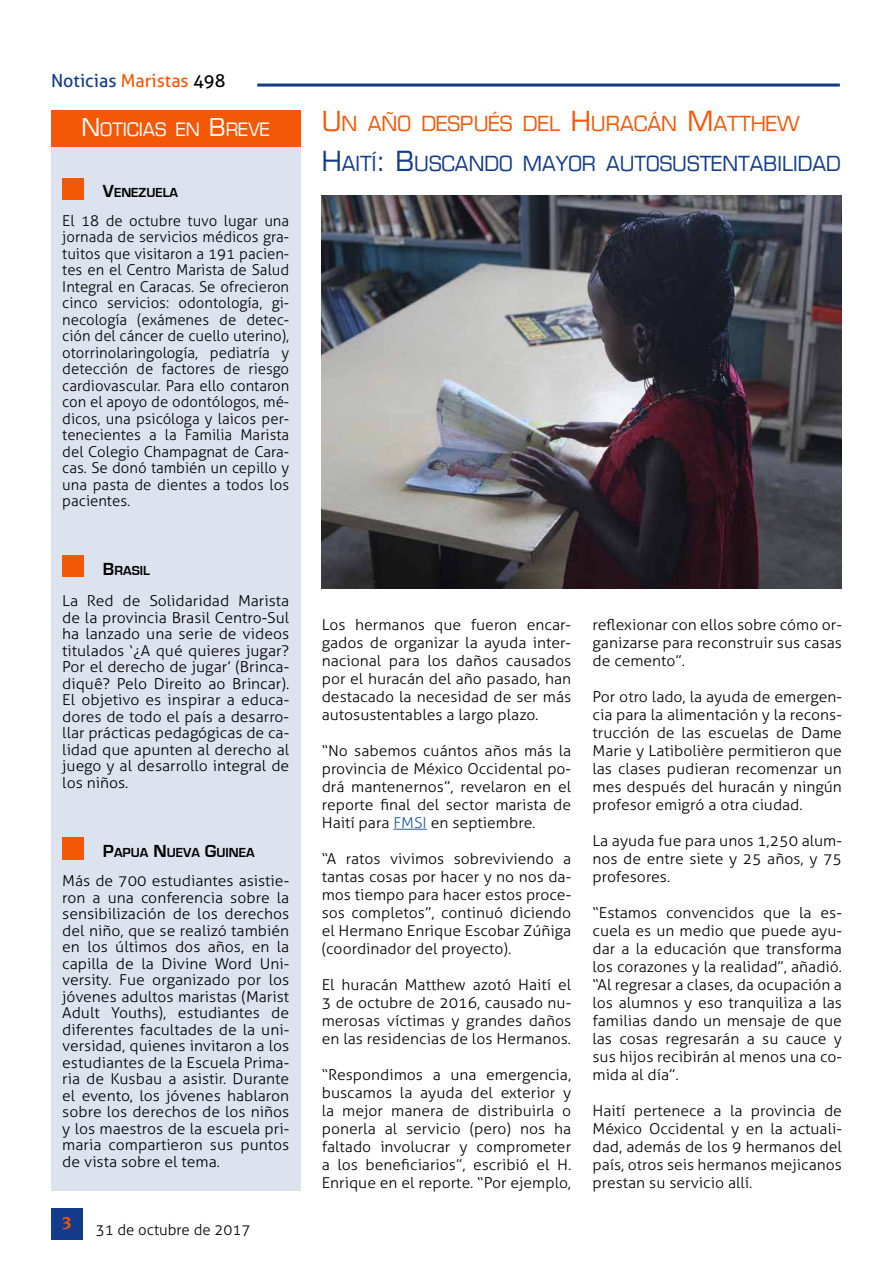
<style>
.page{position:relative;width:893px;height:1263px;background:#fff}
.page>*{position:absolute;margin:0;border:0;box-sizing:border-box;transform-origin:0 0}
.t1{font:20.25px/39.8px "Eurostile";color:#123b8b}
.t2{font:18px "Aller";color:#123b8b}
.t3{font:18px "Eurostile";color:#fff}
.t4{font:700 18px "Novarese IT Cby BT";color:#f45706}
.t5{font:300 15px/18px "Aller";color:#000;text-align:justify;scale:1.05 1}
.t6{font:300 15px/16.5px "Aller";color:#000;text-align:justify}
.t7{font:700 13.5px "Eurostile";color:#000}
.s1{color:#f45706}
.s2{color:#000}
.s3{font-size:24px}
.s4{font-size:18px}
.s5{font-size:27px;color:#f45706}
.s6{font-size:27px}
.s7{color:#275b9b}
</style>
<div class="page">
<hr style="left:257px;top:84px;width:583px;height:3px;background:#123b8b">
<div style="left:51px;top:1208px;width:32px;height:31px;background:#123b8b"></div>
<div style="left:51px;top:147px;width:249px;height:1044px;background:#dce2ee"></div>
<div style="left:51px;top:111px;width:249px;height:36px;background:#f45706"></div>
<div style="left:62px;top:556px;width:22px;height:21px;background:#f45706"></div>
<div style="left:62px;top:837px;width:22px;height:23px;background:#f45706"></div>
<div style="left:62px;top:178px;width:22px;height:22px;background:#f45706"></div>
<img style="left:322px;top:196px;width:520px;height:392px">
<hr style="left:393px;top:829px;width:34px;height:1px;background:#275b9b">
<p class="t2" style="left:51px;top:69px;width:176px">Noticias <span class="s1">Maristas</span> <span class="s2">498</span></p>
<p class="t3" style="left:81px;top:118px;width:190px"><span class="s3">N</span>OTICIAS EN <span class="s3">B</span>REVE</p>
<p class="t7" style="left:103px;top:185px;width:77px"><span class="s4">V</span>ENEZUELA</p>
<p class="t6" style="left:62px;top:212px;width:228px">El 18 de octubre tuvo lugar una jornada de servicios médicos gra&shy;tuitos que visitaron a 191 pacien&shy;tes en el Centro Marista de Salud Integral en Caracas. Se ofrecieron cinco servicios: odontología, gi&shy;necología (exámenes de detec&shy;ción del cáncer de cuello uterino), otorrinolaringología, pediatría y detección de factores de riesgo cardiovascular. Para ello contaron con el apoyo de odontólogos, mé&shy;dicos, una psicóloga y laicos per&shy;tenecientes a la Familia Marista del Colegio Champagnat de Cara&shy;cas. Se donó también un cepillo y una pasta de dientes a todos los pacientes.</p>
<p class="t7" style="left:103px;top:563px;width:48px"><span class="s4">B</span>RASIL</p>
<p class="t5" style="left:62px;top:593px;width:218px;line-height:16.5px">La Red de Solidaridad Marista de la provincia Brasil Centro-Sul ha lanzado una serie de videos titulados ‘¿A qué quieres jugar?<br>Por el derecho de jugar’ (Brinca&shy;diquê? Pelo Direito ao Brincar).<br>El objetivo es inspirar a educa&shy;dores de todo el país a desarro&shy;llar prácticas pedagógicas de ca&shy;lidad que apunten al derecho al juego y al desarrollo integral de los niños.</p>
<p class="t7" style="left:103px;top:845px;width:153px"><span class="s4">P</span>APUA <span class="s4">N</span>UEVA <span class="s4">G</span>UINEA</p>
<p class="t5" style="left:62px;top:872px;width:218px;line-height:16.5px">Más de 700 estudiantes asistie&shy;ron a una conferencia sobre la sensibilización de los derechos del niño, que se realizó también en los últimos dos años, en la capilla de la Divine Word Uni&shy;versity. Fue organizado por los jóvenes adultos maristas (Marist Adult Youths), estudiantes de diferentes facultades de la uni&shy;versidad, quienes invitaron a los estudiantes de la Escuela Prima&shy;ria de Kusbau a asistir. Durante el evento, los jóvenes hablaron sobre los derechos de los niños y los maestros de la escuela pri&shy;maria compartieron sus puntos de vista sobre el tema.</p>
<p class="t4" style="left:62px;top:1212px;width:12px">3</p>
<p class="t6" style="left:96px;top:1221px;width:156px">31 de octubre de 2017</p>
<h1 class="t1" style="left:322px;top:104px;width:521px"><span class="s5">U</span><span class="s1">N AÑO DESPUÉS DEL</span> <span class="s5">H</span><span class="s1">URACÁN</span> <span class="s5">M</span><span class="s1">ATTHEW<br></span><span class="s6">H</span>AITÍ<span class="s6">: B</span>USCANDO MAYOR AUTOSUSTENTABILIDAD</h1>
<p class="t5" style="left:322px;top:616px;width:239px">Los hermanos que fueron encar&shy;gados de organizar la ayuda inter&shy;nacional para los daños causados por el huracán del año pasado, han destacado la necesidad de ser más autosustentables a largo plazo.</p>
<p class="t5" style="left:322px;top:742px;width:239px">“No sabemos cuántos años más la provincia de México Occidental po&shy;drá mantenernos”, revelaron en el reporte final del sector marista de Haití para <span class="s7">FMSI</span> en septiembre.</p>
<p class="t5" style="left:322px;top:850px;width:239px">“A ratos vivimos sobreviviendo a tantas cosas por hacer y no nos da&shy;mos tiempo para hacer estos proce&shy;sos completos”, continuó diciendo el Hermano Enrique Escobar Zúñiga (coordinador del proyecto).</p>
<p class="t5" style="left:322px;top:976px;width:239px">El huracán Matthew azotó Haití el 3 de octubre de 2016, causado nu&shy;merosas víctimas y grandes daños en las residencias de los Hermanos.</p>
<p class="t5" style="left:322px;top:1066px;width:239px">“Respondimos a una emergencia, buscamos la ayuda del exterior y la mejor manera de distribuirla o ponerla al servicio (pero) nos ha faltado involucrar y comprometer a los beneficiarios”, escribió el H.<br>Enrique en el reporte. “Por ejemplo,</p>
<p class="t5" style="left:592px;top:616px;width:239px">reflexionar con ellos sobre cómo or&shy;ganizarse para reconstruir sus casas de cemento”.</p>
<p class="t5" style="left:592px;top:688px;width:239px">Por otro lado, la ayuda de emergen&shy;cia para la alimentación y la recons&shy;trucción de las escuelas de Dame Marie y Latibolière permitieron que las clases pudieran recomenzar un mes después del huracán y ningún profesor emigró a otra ciudad.</p>
<p class="t5" style="left:592px;top:832px;width:239px">La ayuda fue para unos 1,250 alum&shy;nos de entre siete y 25 años, y 75 profesores.</p>
<p class="t5" style="left:592px;top:904px;width:239px">“Estamos convencidos que la es&shy;cuela es un medio que puede ayu&shy;dar a la educación que transforma los corazones y la realidad”, añadió. “Al regresar a clases, da ocupación a los alumnos y eso tranquiliza a las familias dando un mensaje de que las cosas regresarán a su cauce y sus hijos recibirán al menos una co&shy;mida al día”.</p>
<p class="t5" style="left:592px;top:1102px;width:239px">Haití pertenece a la provincia de México Occidental y en la actuali&shy;dad, además de los 9 hermanos del país, otros seis hermanos mejicanos prestan su servicio allí.</p>
</div>
